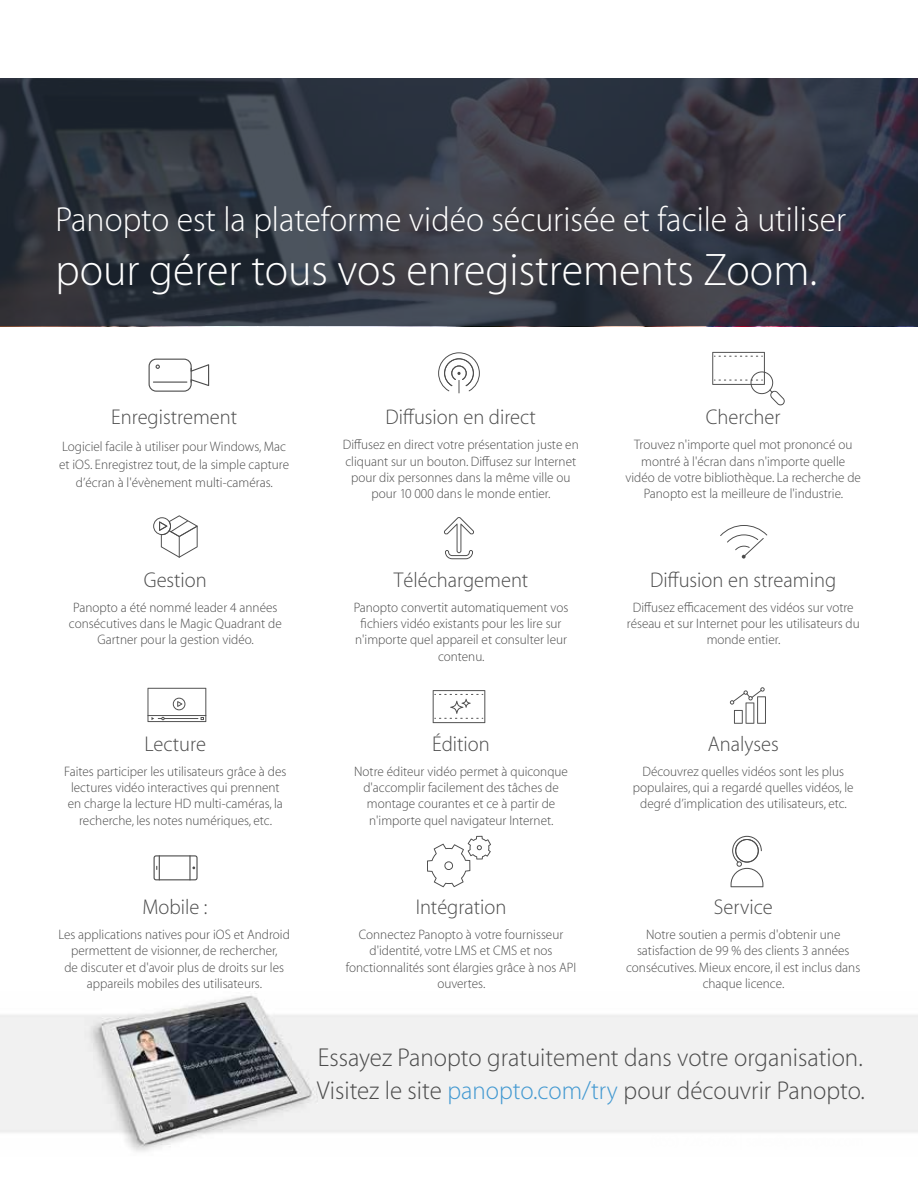
<style>
.page{position:relative;width:918px;height:1188px;background:#fff}
.page>*{position:absolute;margin:0;border:0;box-sizing:border-box;transform-origin:0 0}
.t1{font:100 45px "Myriad Set Pro";color:#fff}
.t2{font:100 34.5px "Myriad Set Pro";color:#fff}
.t3{font:100 25.5px/33.6px "Myriad Set Pro";color:#4c4c4c}
.t4{font:100 21px "Myriad Set Pro";color:#4c4c4c}
.t5{font:100 13.5px/16.2px "Myriad Set Pro";color:#4c4c4c;text-align:center}
.s1{color:#4399d1}
</style>
<div class="page">
<svg style="left:0;top:79px;width:918px;height:247px;background:#323641"></svg>
<img style="left:0;top:995px;width:918px;height:157px">
<svg style="left:149px;top:359px;width:60px;height:33px"></svg>
<svg style="left:731px;top:836px;width:32px;height:51px"></svg>
<svg style="left:154px;top:855px;width:44px;height:25px"></svg>
<svg style="left:438px;top:352px;width:42px;height:41px"></svg>
<svg style="left:444px;top:517px;width:30px;height:42px"></svg>
<svg style="left:712px;top:352px;width:73px;height:53px"></svg>
<svg style="left:427px;top:836px;width:64px;height:51px"></svg>
<svg style="left:720px;top:525px;width:47px;height:34px"></svg>
<svg style="left:433px;top:690px;width:52px;height:33px"></svg>
<svg style="left:148px;top:688px;width:58px;height:34px"></svg>
<svg style="left:730px;top:687px;width:36px;height:37px"></svg>
<svg style="left:153px;top:515px;width:45px;height:43px"></svg>
<h2 class="t2" style="left:56px;top:193px;width:792px">Panopto est la plateforme vidéo sécurisée et facile à utiliser</h2>
<h1 class="t1" style="left:56px;top:236px;width:763px">pour gérer tous vos enregistrements Zoom.</h1>
<h3 class="t4" style="left:111px;top:401px;width:128px">Enregistrement</h3>
<p class="t5" style="left:59px;top:437px;width:231px;line-height:18px">Logiciel facile à utiliser pour Windows, Mac et iOS. Enregistrez tout, de la simple capture d’écran à l'évènement multi-caméras.</p>
<h3 class="t4" style="left:144px;top:564px;width:65px">Gestion</h3>
<p class="t5" style="left:69px;top:599px;width:214px">Panopto a été nommé leader 4 années consécutives dans le Magic Quadrant de<br>Gartner pour la gestion vidéo.</p>
<h3 class="t4" style="left:386px;top:401px;width:152px">Diffusion en direct</h3>
<p class="t5" style="left:343px;top:436px;width:237px">Diffusez en direct votre présentation juste en cliquant sur un bouton. Diffusez sur Internet pour dix personnes dans la même ville ou pour 10 000 dans le monde entier.</p>
<h3 class="t4" style="left:394px;top:564px;width:136px">Téléchargement</h3>
<p class="t5" style="left:354px;top:599px;width:216px">Panopto convertit automatiquement vos fichiers vidéo existants pour les lire sur n'importe quel appareil et consulter leur contenu.</p>
<h3 class="t4" style="left:706px;top:401px;width:76px">Chercher</h3>
<p class="t5" style="left:625px;top:436px;width:237px">Trouvez n'importe quel mot prononcé ou montré à l'écran dans n'importe quelle vidéo de votre bibliothèque. La recherche de Panopto est la meilleure de l'industrie.</p>
<h3 class="t4" style="left:650px;top:564px;width:187px">Diffusion en streaming</h3>
<p class="t5" style="left:627px;top:599px;width:234px">Diffusez efficacement des vidéos sur votre réseau et sur Internet pour les utilisateurs du monde entier.</p>
<h3 class="t4" style="left:145px;top:728px;width:63px">Lecture</h3>
<p class="t5" style="left:64px;top:763px;width:224px">Faites participer les utilisateurs grâce à des lectures vidéo interactives qui prennent en charge la lecture HD multi-caméras, la recherche, les notes numériques, etc.</p>
<h3 class="t4" style="left:432px;top:728px;width:59px">Édition</h3>
<p class="t5" style="left:354px;top:763px;width:215px">Notre éditeur vidéo permet à quiconque d'accomplir facilement des tâches de montage courantes et ce à partir de n'importe quel navigateur Internet.</p>
<h3 class="t4" style="left:708px;top:728px;width:72px">Analyses</h3>
<p class="t5" style="left:633px;top:763px;width:222px">Découvrez quelles vidéos sont les plus populaires, qui a regardé quelles vidéos, le degré d’implication des utilisateurs, etc.</p>
<h3 class="t4" style="left:142px;top:891px;width:67px">Mobile :</h3>
<p class="t5" style="left:58px;top:926px;width:233px">Les applications natives pour iOS et Android permettent de visionner, de rechercher,<br>de discuter et d'avoir plus de droits sur les appareils mobiles des utilisateurs.</p>
<h3 class="t4" style="left:416px;top:891px;width:92px">Intégration</h3>
<p class="t5" style="left:346px;top:926px;width:232px">Connectez Panopto à votre fournisseur d'identité, votre LMS et CMS et nos fonctionnalités sont élargies grâce à nos API ouvertes.</p>
<h3 class="t4" style="left:714px;top:891px;width:60px">Service</h3>
<p class="t5" style="left:626px;top:926px;width:236px">Notre soutien a permis d'obtenir une satisfaction de 99 % des clients 3 années consécutives. Mieux encore, il est inclus dans chaque licence.</p>
<h3 class="t3" style="left:317px;top:1039px;width:550px">Essayez Panopto gratuitement dans votre organisation.<br>Visitez le site <span class="s1">panopto.com/try</span> pour découvrir Panopto.</h3>
</div>
